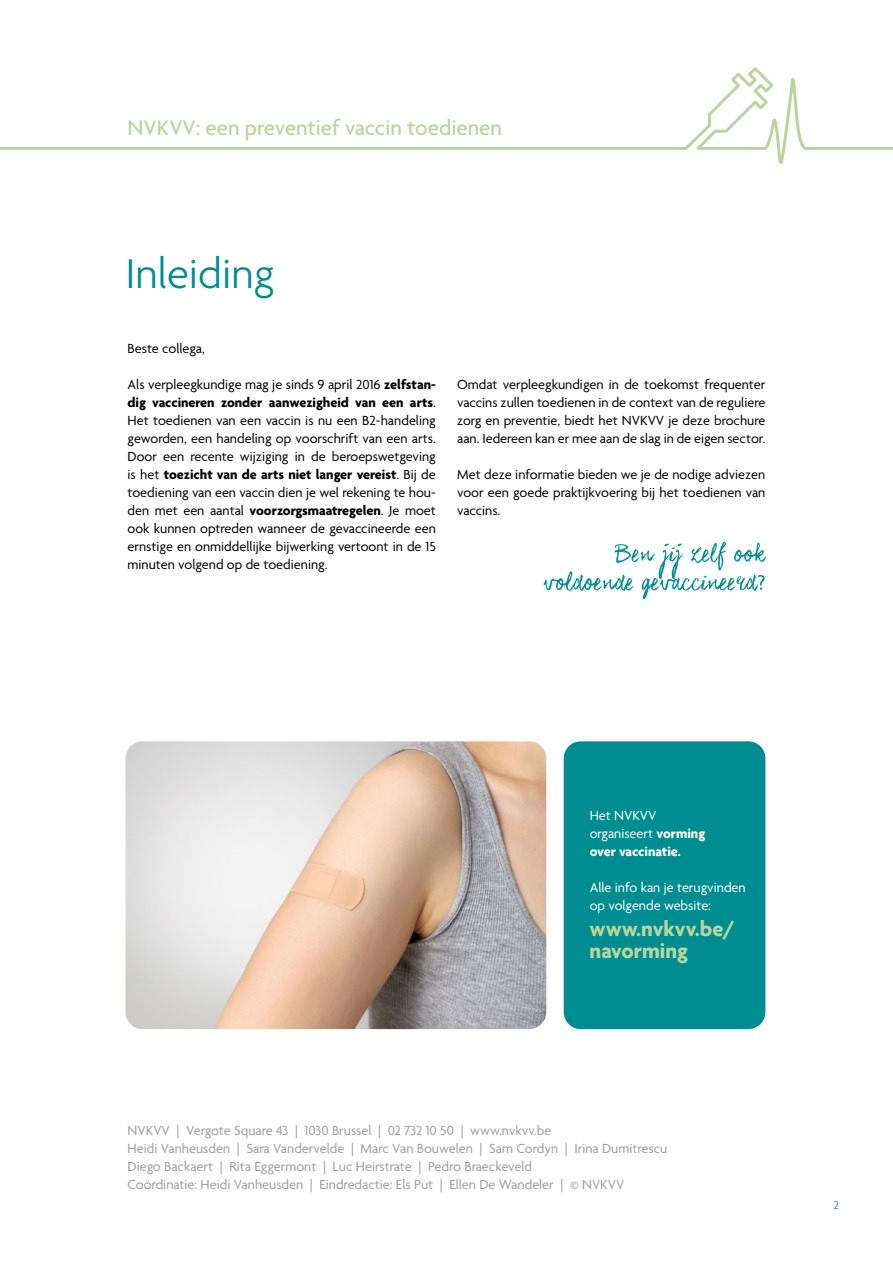
<style>
.page{position:relative;width:893px;height:1263px;background:#fff}
.page>*{position:absolute;margin:0;border:0;box-sizing:border-box;transform-origin:0 0}
.t1{font:300 45px "Agenda";color:#008d91}
.t2{font:500 22.95px "Agenda";color:#b7d69b}
.t3{font:700 22.5px/22.5px "Agenda";color:#b7d69b}
.t4{font:14.25px/18px "Agenda";color:#000;text-align:justify}
.t5{font:14.25px/18px "Agenda";color:#9d9d9c}
.t6{font:14.25px/18px "Agenda";color:#fff}
.t7{font:700 14.25px/18px "Agenda";letter-spacing:-.005em;color:#fff}
.t8{font:300 12px "Agenda";color:#008d91}
.s1{font-weight:700}
.s2{font-weight:400}
</style>
<div class="page">
<svg style="left:0;top:67px;width:893px;height:97px"></svg>
<div style="left:564px;top:741px;width:201px;height:288px;background:#008d91;border-radius:17px"></div>
<svg style="left:544px;top:542px;width:223px;height:57px"></svg>
<img style="left:125px;top:741px;width:421px;height:288px">
<h2 class="t2" style="left:128px;top:114px;width:376px">NVKVV: een preventief vaccin toedienen</h2>
<h1 class="t1" style="left:125px;top:247px;width:151px">Inleiding</h1>
<p class="t4" style="left:128px;top:339px;width:79px">Beste collega,</p>
<p class="t4" style="left:128px;top:375px;width:310px">Als verpleegkundige mag je sinds 9 april 2016 <span class="s1">zelfstan&shy;dig vaccineren zonder aanwezigheid van een arts</span>.<br>Het toedienen van een vaccin is nu een B2-handeling geworden, een handeling op voorschrift van een arts.<br>Door een recente wijziging in de beroepswetgeving is het <span class="s1">toezicht van de arts niet langer vereist</span>. Bij de toediening van een vaccin dien je wel rekening te hou&shy;den met een aantal <span class="s1">voorzorgsmaatregelen</span>. Je moet ook kunnen optreden wanneer de gevaccineerde een ernstige en onmiddellijke bijwerking vertoont in de 15 minuten volgend op de toediening.</p>
<p class="t4" style="left:457px;top:375px;width:310px">Omdat verpleegkundigen in de toekomst frequenter vaccins zullen toedienen in de context van de reguliere zorg en preventie, biedt het NVKVV je deze brochure aan. Iedereen kan er mee aan de slag in de eigen sector.</p>
<p class="t4" style="left:457px;top:465px;width:310px">Met deze informatie bieden we je de nodige adviezen voor een goede praktijkvoering bij het toedienen van vaccins.</p>
<p class="t7" style="left:590px;top:806px;width:117px"><span class="s2">Het NVKVV organiseert</span> vorming over vaccinatie.</p>
<p class="t6" style="left:590px;top:878px;width:158px">Alle info kan je terugvinden op volgende website:</p>
<h3 class="t3" style="left:590px;top:917px;width:147px">www.nvkvv.be/ navorming</h3>
<p class="t5" style="left:128px;top:1121px;width:541px">NVKVV | Vergote Square 43 | 1030 Brussel | 02 732 10 50 | www.nvkvv.be<br>Heidi Vanheusden | Sara Vandervelde | Marc Van Bouwelen | Sam Cordyn | Irina Dumitrescu Diego Backaert | Rita Eggermont | Luc Heirstrate | Pedro Braeckeveld<br>Coördinatie: Heidi Vanheusden | Eindredactie: Els Put | Ellen De Wandeler | © NVKVV</p>
<p class="t8" style="left:834px;top:1198px;width:7px">2</p>
</div>
